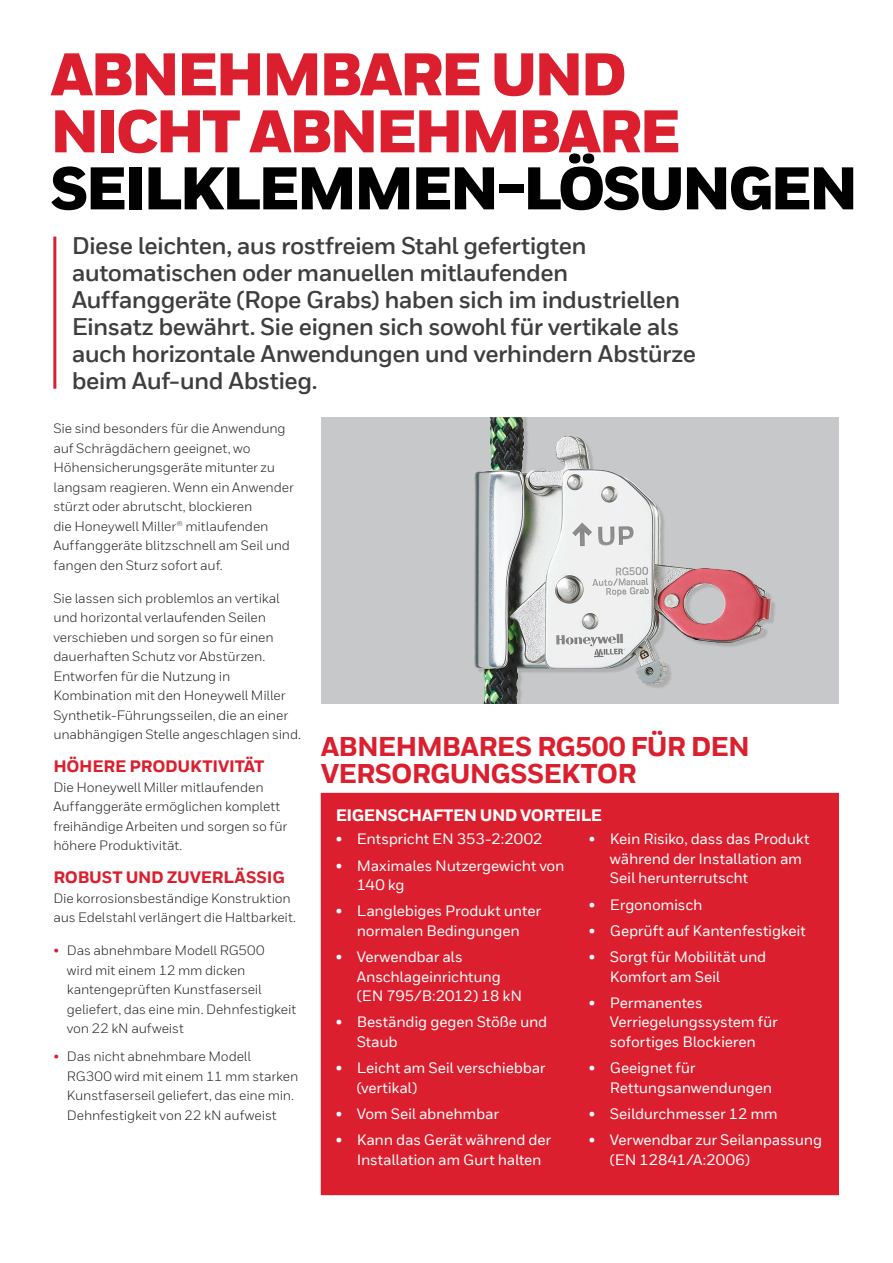
<style>
.page{position:relative;width:893px;height:1263px;background:#fff}
.page>*{position:absolute;margin:0;border:0;box-sizing:border-box;transform-origin:0 0}
._06_Inside__Heading{font:900 60px/57px "Honeywell Sans";letter-spacing:-.05em;color:#dc1f2e}
._09_Inside__Body_Hea{font:800 27px/27px "Honeywell Sans TT";letter-spacing:-.03em;color:#dc1f2e}
._08_Inside__Intro_Te{font:700 24px/27px "Honeywell Sans TT";letter-spacing:-.025em;color:#3e3e3f}
._09_Inside__Body_Hea-2{font:800 16.5px "Honeywell Sans TT";letter-spacing:-.015em;color:#dc1f2e}
._13_Inside__Info_Box{font:800 16.5px "Honeywell Sans TT";letter-spacing:-.03em;color:#fff}
._15_Inside__Info_Box{font:500 15px/19.5px "Honeywell Sans TT";letter-spacing:-.015em;color:#fff}
._09_Inside__Body_Hea-3{font:13.5px/19.5px "Honeywell Sans TT";letter-spacing:-.01em;color:#231f20}
.s1{color:#010101}
.s2{color:#dc1f2e}
</style>
<div class="page">
<div style="left:322px;top:793px;width:516px;height:401px;background:#dc1f2e"></div>
<div style="left:321px;top:793px;width:518px;height:402px;border:2px solid #dc1f2e"></div>
<div style="left:321px;top:417px;width:518px;height:287px;background:#c7c8ca"></div>
<div style="left:476px;top:417px;width:300px;height:287px;background:#231f20;opacity:.15"></div>
<img style="left:474px;top:417px;width:296px;height:287px">
<hr style="left:53px;top:237px;width:3px;height:152px;background:#dc1f2e">
<p class="_06_Inside__Heading" style="left:50px;top:49px;width:810px">ABNEHMBARE UND<br>NICHT ABNEHMBARE<br><span class="s1">SEILKLEMMEN-LÖSUNGEN</span></p>
<p class="_08_Inside__Intro_Te" style="left:72px;top:233px;width:626px">Diese leichten, aus rostfreiem Stahl gefertigten automatischen oder manuellen mitlaufenden Auffanggeräte (Rope Grabs) haben sich im industriellen Einsatz bewährt. Sie eignen sich sowohl für vertikale als auch horizontale Anwendungen und verhindern Abstürze beim Auf-und Abstieg.</p>
<p class="_09_Inside__Body_Hea-3" style="left:53px;top:419px;width:242px">Sie sind besonders für die Anwendung auf Schrägdächern geeignet, wo Höhensicherungsgeräte mitunter zu langsam reagieren. Wenn ein Anwender stürzt oder abrutscht, blockieren<br>die Honeywell Miller® mitlaufenden Auffanggeräte blitzschnell am Seil und fangen den Sturz sofort auf.</p>
<p class="_09_Inside__Body_Hea-3" style="left:53px;top:588px;width:249px">Sie lassen sich problemlos an vertikal und horizontal verlaufenden Seilen verschieben und sorgen so für einen dauerhaften Schutz vor Abstürzen.<br>Entworfen für die Nutzung in Kombination mit den Honeywell Miller Synthetik-Führungsseilen, die an einer unabhängigen Stelle angeschlagen sind.</p>
<p class="_09_Inside__Body_Hea-2" style="left:53px;top:756px;width:213px">HÖHERE PRODUKTIVITÄT</p>
<p class="_09_Inside__Body_Hea-3" style="left:53px;top:777px;width:235px">Die Honeywell Miller mitlaufenden Auffanggeräte ermöglichen komplett freihändige Arbeiten und sorgen so für höhere Produktivität.</p>
<p class="_09_Inside__Body_Hea-2" style="left:53px;top:867px;width:233px">ROBUST UND ZUVERLÄSSIG</p>
<p class="_09_Inside__Body_Hea-3" style="left:53px;top:888px;width:244px">Die korrosionsbeständige Konstruktion aus Edelstahl verlängert die Haltbarkeit.</p>
<p class="_09_Inside__Body_Hea-3" style="left:67px;top:941px;width:231px;text-indent:-14px"><span class="s2">•</span> Das abnehmbare Modell RG500<br>wird mit einem 12 mm dicken kantengeprüften Kunstfaserseil geliefert, das eine min. Dehnfestigkeit von 22 kN aufweist</p>
<p class="_09_Inside__Body_Hea-3" style="left:67px;top:1047px;width:233px;text-indent:-14px"><span class="s2">•</span> Das nicht abnehmbare Modell RG300 wird mit einem 11 mm starken Kunstfaserseil geliefert, das eine min.<br>Dehnfestigkeit von 22 kN aufweist</p>
<p class="_09_Inside__Body_Hea" style="left:321px;top:734px;width:431px">ABNEHMBARES RG500 FÜR DEN<br>VERSORGUNGSSEKTOR</p>
<p class="_13_Inside__Info_Box" style="left:336px;top:805px;width:268px">EIGENSCHAFTEN UND VORTEILE</p>
<p class="_15_Inside__Info_Box" style="left:336px;top:830px;width:208px">• Entspricht EN 353-2:2002</p>
<p class="_15_Inside__Info_Box" style="left:357px;top:856px;width:209px;text-indent:-21px">• Maximales Nutzergewicht von<br>140 kg</p>
<p class="_15_Inside__Info_Box" style="left:336px;top:902px;width:207px;text-align:center">• Langlebiges Produkt unter normalen Bedingungen</p>
<p class="_15_Inside__Info_Box" style="left:357px;top:947px;width:167px;text-indent:-21px">• Verwendbar als<br>Anschlageinrichtung (EN 795/B:2012) 18 kN</p>
<p class="_15_Inside__Info_Box" style="left:357px;top:1013px;width:192px;text-indent:-21px">• Beständig gegen Stöße und<br>Staub</p>
<p class="_15_Inside__Info_Box" style="left:357px;top:1058px;width:190px;text-indent:-21px">• Leicht am Seil verschiebbar (vertikal)</p>
<p class="_15_Inside__Info_Box" style="left:336px;top:1104px;width:165px">• Vom Seil abnehmbar</p>
<p class="_15_Inside__Info_Box" style="left:357px;top:1130px;width:196px;text-indent:-21px">• Kann das Gerät während der<br>Installation am Gurt halten</p>
<p class="_15_Inside__Info_Box" style="left:610px;top:830px;width:201px;text-indent:-21px">• Kein Risiko, dass das Produkt während der Installation am<br>Seil herunterrutscht</p>
<p class="_15_Inside__Info_Box" style="left:589px;top:895px;width:115px">• Ergonomisch</p>
<p class="_15_Inside__Info_Box" style="left:589px;top:921px;width:218px">• Geprüft auf Kantenfestigkeit</p>
<p class="_15_Inside__Info_Box" style="left:610px;top:947px;width:158px;text-indent:-21px">• Sorgt für Mobilität und<br>Komfort am Seil</p>
<p class="_15_Inside__Info_Box" style="left:610px;top:993px;width:169px;text-indent:-21px">• Permanentes<br>Verriegelungssystem für sofortiges Blockieren</p>
<p class="_15_Inside__Info_Box" style="left:610px;top:1058px;width:164px;text-indent:-21px">• Geeignet für<br>Rettungsanwendungen</p>
<p class="_15_Inside__Info_Box" style="left:589px;top:1104px;width:190px">• Seildurchmesser 12 mm</p>
<p class="_15_Inside__Info_Box" style="left:610px;top:1130px;width:214px;text-indent:-21px">• Verwendbar zur Seilanpassung (EN 12841/A:2006)</p>
</div>
